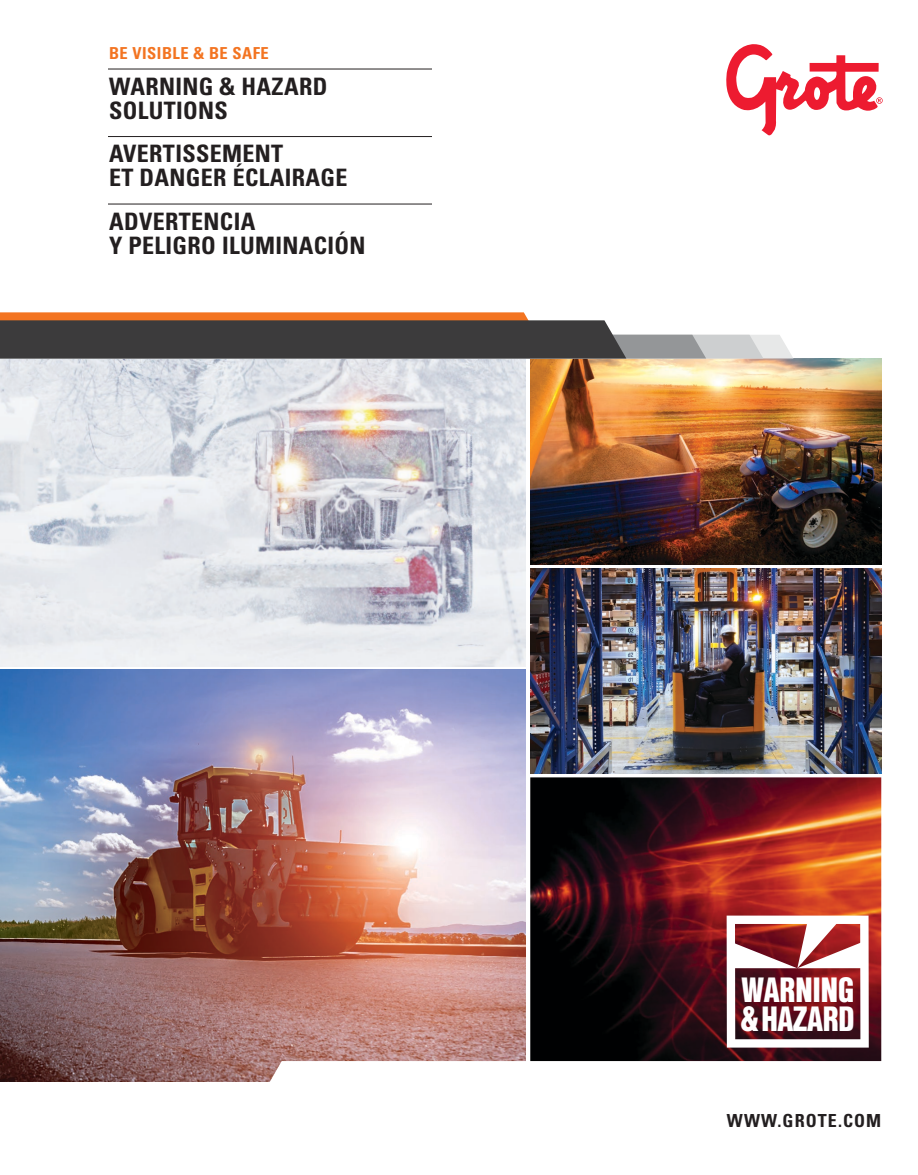
<style>
.page{position:relative;width:918px;height:1175px;background:#fff}
.page>*{position:absolute;margin:0;border:0;box-sizing:border-box;transform-origin:0 0}
.t1{font:900 34.2px/29px "Nimbus San Con L";letter-spacing:-.015em;color:#fff}
.t2{font:700 condensed 24px/24px "Univers LT Std";letter-spacing:.015em;color:#231f20}
.t3{font:700 condensed 18px "Univers LT Std";letter-spacing:.06em;color:#231f20}
.t4{font:700 condensed 16.5px "Univers LT Std";letter-spacing:.03em;color:#f37421}
</style>
<div class="page">
<hr style="left:108px;top:136px;width:324px;height:1px;background:#231f20">
<hr style="left:108px;top:204px;width:324px;height:1px;background:#231f20">
<hr style="left:108px;top:69px;width:324px;height:1px;background:#231f20">
<img style="left:530px;top:777px;width:351px;height:284px">
<img style="left:0;top:670px;width:526px;height:411px">
<img style="left:0;top:358px;width:526px;height:308px">
<svg style="left:261px;top:1061px;width:620px;height:21px"></svg>
<svg style="left:727px;top:915px;width:142px;height:132px"></svg>
<img style="left:530px;top:358px;width:351px;height:206px">
<img style="left:530px;top:569px;width:351px;height:204px">
<svg style="left:726px;top:44px;width:157px;height:91px"></svg>
<svg style="left:0;top:312px;width:793px;height:46px;background:#796a62"></svg>
<p class="t4" style="left:109px;top:43px;width:161px">BE VISIBLE &amp; BE SAFE</p>
<p class="t2" style="left:109px;top:74px;width:220px">WARNING &amp; HAZARD<br>SOLUTIONS</p>
<p class="t2" style="left:109px;top:142px;width:240px">AVERTISSEMENT<br>ET DANGER ÉCLAIRAGE</p>
<p class="t2" style="left:109px;top:209px;width:258px">ADVERTENCIA<br>Y PELIGRO ILUMINACIÓN</p>
<p class="t1" style="left:740px;top:973px;width:116px">WARNING &amp; HAZARD</p>
<p class="t3" style="left:727px;top:1109px;width:156px">WWW.GROTE.COM</p>
</div>
